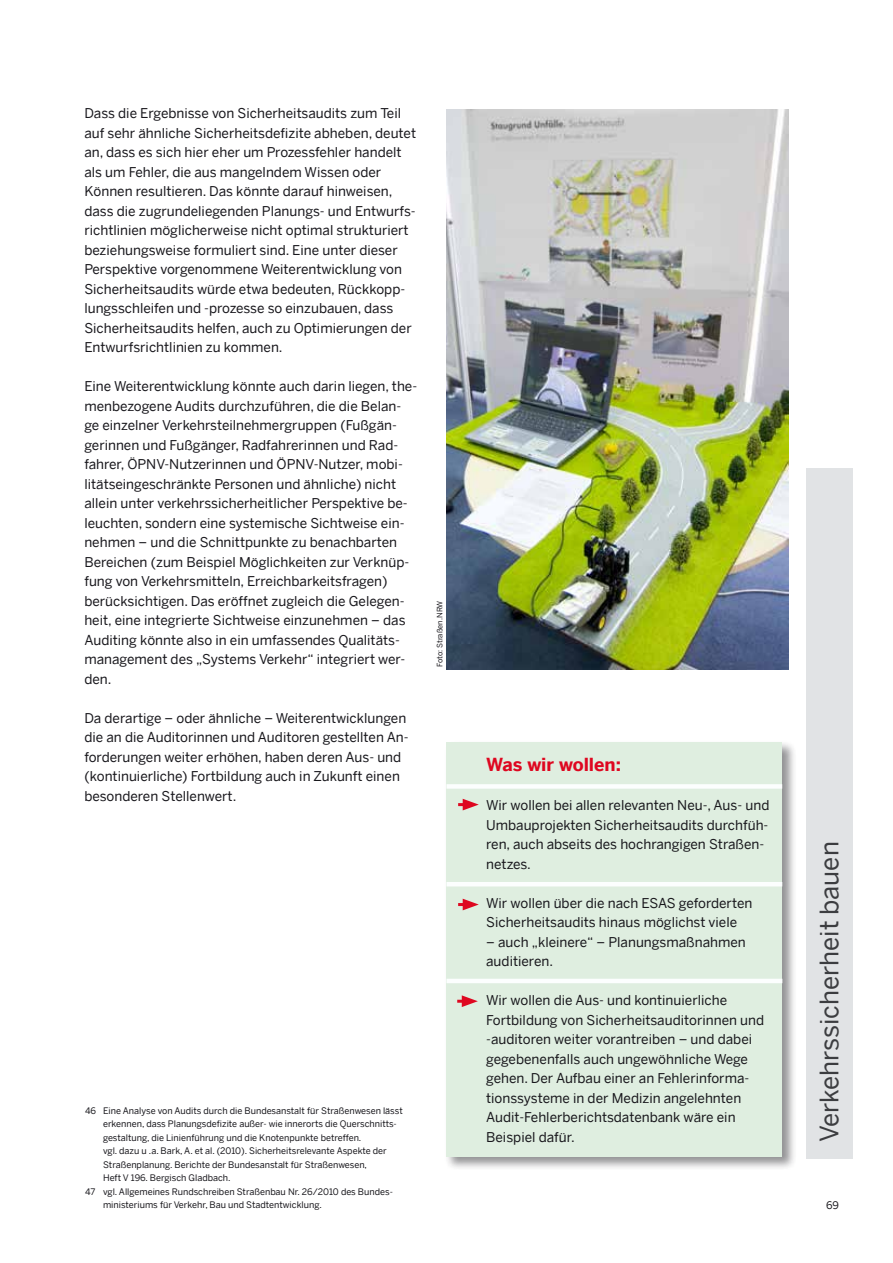
<style>
.page{position:relative;width:893px;height:1263px;background:#fff}
.page>*{position:absolute;margin:0;border:0;box-sizing:border-box;transform-origin:0 0}
.t1{font:25.5px "Benton Sans";color:#3c3d40}
.t2{font:700 18px "Benton Sans";color:#de0720}
.t3{font:13.5px/19.5px "Benton Sans";color:#18171c}
.t4{font:10.5px "Benton Sans";color:#18171c}
.t5{font:9px "Benton Sans";color:#18171c}
.t6{font:7.5px "Benton Sans";color:#18171c}
</style>
<div class="page">
<img style="left:446px;top:110px;width:343px;height:559px">
<div style="left:806px;top:468px;width:47px;height:691px;background:#e1e3e5"></div>
<div style="left:444px;top:740px;width:353px;height:430px;background:#18171c;opacity:.47"></div>
<div style="left:446px;top:742px;width:336px;height:414px;background:#dfeee0"></div>
<div style="left:446px;top:784px;width:336px;height:5px;background:#fcfefe"></div>
<hr style="left:446px;top:882px;width:336px;height:4px;background:#fcfefe">
<hr style="left:446px;top:979px;width:336px;height:4px;background:#fcfefe">
<svg style="left:458px;top:799px;width:21px;height:11px"></svg>
<svg style="left:458px;top:899px;width:21px;height:11px"></svg>
<svg style="left:457px;top:995px;width:21px;height:12px"></svg>
<p class="t3" style="left:84px;top:103px;width:333px">Dass die Ergebnisse von Sicherheitsaudits zum Teil auf sehr ähnliche Sicherheitsdefizite abheben, deutet an, dass es sich hier eher um Prozessfehler handelt als um Fehler, die aus mangelndem Wissen oder Können resultieren. Das könnte darauf hinweisen, dass die zugrundeliegenden Planungs- und Entwurfs&shy;richtlinien möglicherweise nicht optimal strukturiert beziehungsweise formuliert sind. Eine unter dieser Perspektive vorgenommene Weiterentwicklung von Sicherheitsaudits würde etwa bedeuten, Rückkopp&shy;lungsschleifen und -prozesse so einzubauen, dass Sicherheitsaudits helfen, auch zu Optimierungen der Entwurfsrichtlinien zu kommen.</p>
<p class="t3" style="left:84px;top:376px;width:334px">Eine Weiterentwicklung könnte auch darin liegen, the&shy;menbezogene Audits durchzuführen, die die Belan&shy;ge einzelner Verkehrsteilnehmergruppen (Fußgän&shy;gerinnen und Fußgänger, Radfahrerinnen und Rad&shy;fahrer, ÖPNV-Nutzerinnen und ÖPNV-Nutzer, mobi&shy;litätseingeschränkte Personen und ähnliche) nicht allein unter verkehrssicherheitlicher Perspektive be&shy;leuchten, sondern eine systemische Sichtweise ein&shy;nehmen – und die Schnittpunkte zu benachbarten Bereichen (zum Beispiel Möglichkeiten zur Verknüp&shy;fung von Verkehrsmitteln, Erreichbarkeitsfragen) berücksichtigen. Das eröffnet zugleich die Gelegen&shy;heit, eine integrierte Sichtweise einzunehmen – das Auditing könnte also in ein umfassendes Qualitäts&shy;management des „Systems Verkehr“ integriert wer&shy;den.</p>
<p class="t3" style="left:84px;top:708px;width:326px">Da derartige – oder ähnliche – Weiterentwicklungen die an die Auditorinnen und Auditoren gestellten An&shy;forderungen weiter erhöhen, haben deren Aus- und (kontinuierliche) Fortbildung auch in Zukunft einen besonderen Stellenwert.</p>
<p class="t6" style="left:435px;top:667px;width:68px;rotate:-90deg">Foto: Straßen.NRW</p>
<p class="t5" style="left:85px;top:1105px;width:319px">46 Eine Analyse von Audits durch die Bundesanstalt für Straßenwesen lässt</p>
<p class="t5" style="left:103px;top:1119px;width:295px">erkennen, dass Planungsdefizite außer- wie innerorts die Querschnitts-</p>
<p class="t5" style="left:103px;top:1132px;width:260px">gestaltung, die Linienführung und die Knotenpunkte betreffen.</p>
<p class="t5" style="left:103px;top:1146px;width:285px">vgl. dazu u .a. Bark, A. et al. (2010). Sicherheitsrelevante Aspekte der</p>
<p class="t5" style="left:103px;top:1159px;width:266px">Straßenplanung. Berichte der Bundesanstalt für Straßenwesen,</p>
<p class="t5" style="left:103px;top:1173px;width:129px">Heft V 196. Bergisch Gladbach.</p>
<p class="t5" style="left:85px;top:1186px;width:309px">47 vgl. Allgemeines Rundschreiben Straßenbau Nr. 26/2010 des Bundes-</p>
<p class="t5" style="left:103px;top:1200px;width:220px">ministeriums für Verkehr, Bau und Stadtentwicklung.</p>
<h2 class="t2" style="left:486px;top:754px;width:136px">Was wir wollen:</h2>
<p class="t3" style="left:486px;top:795px;width:285px">Wir wollen bei allen relevanten Neu-, Aus- und Umbauprojekten Sicherheitsaudits durchfüh&shy;ren, auch abseits des hochrangigen Straßen&shy;netzes.</p>
<p class="t3" style="left:486px;top:893px;width:268px">Wir wollen über die nach ESAS geforderten<br>Sicherheitsaudits hinaus möglichst viele</p>
<p class="t3" style="left:486px;top:932px;width:261px">– auch „kleinere“ – Planungsmaßnahmen auditieren.</p>
<p class="t3" style="left:486px;top:990px;width:280px">Wir wollen die Aus- und kontinuierliche Fortbildung von Sicherheitsauditorinnen und -auditoren weiter vorantreiben – und dabei gegebenenfalls auch ungewöhnliche Wege gehen. Der Aufbau einer an Fehlerinforma&shy;tionssysteme in der Medizin angelehnten Audit-Fehlerberichtsdatenbank wäre ein Beispiel dafür.</p>
<h1 class="t1" style="left:814px;top:1142px;width:302px;rotate:-90deg">Verkehrssicherheit bauen</h1>
<p class="t4" style="left:826px;top:1199px;width:14px">69</p>
</div>
